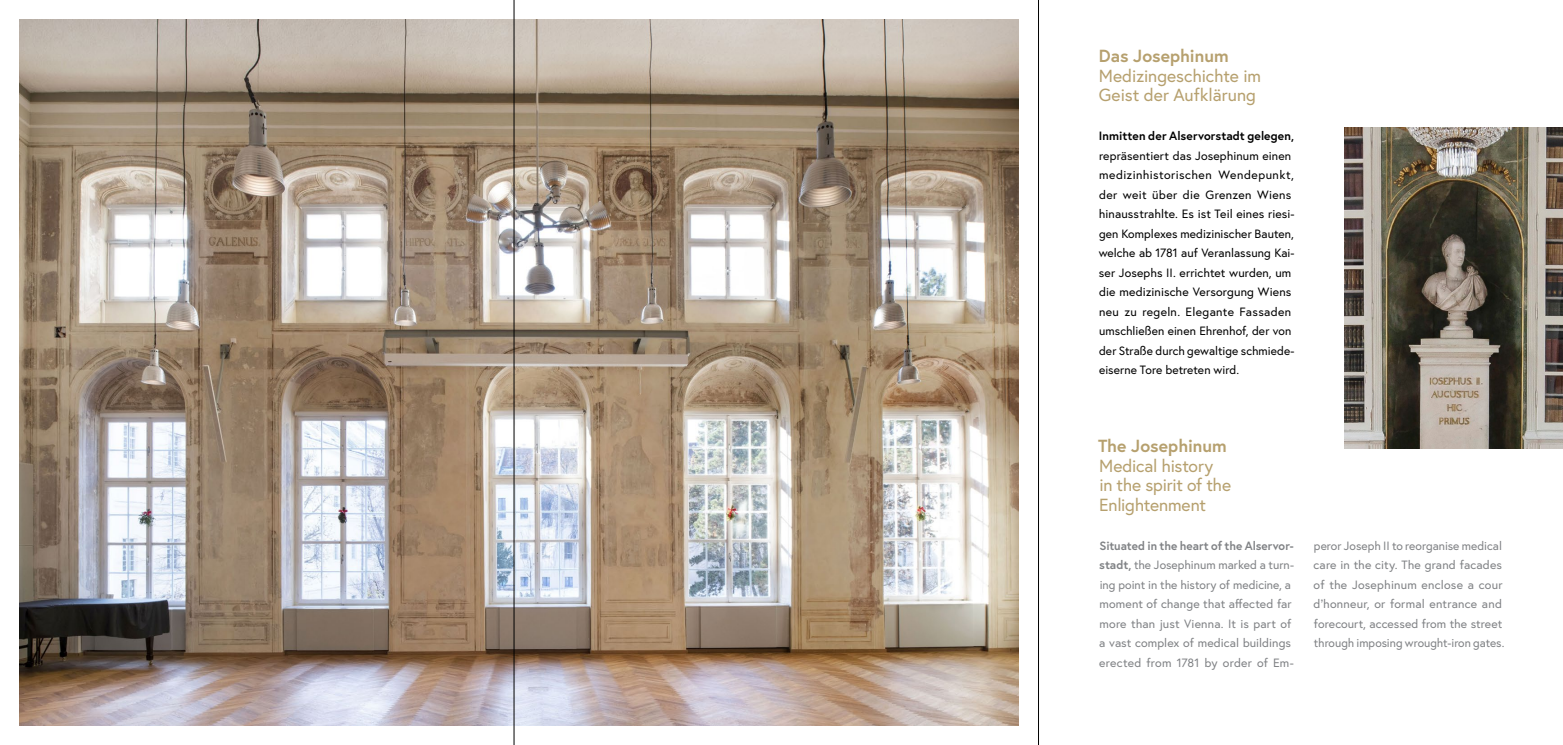
<style>
.page{position:relative;width:1563px;height:745px;background:#fff}
.page>*{position:absolute;margin:0;border:0;box-sizing:border-box;transform-origin:0 0}
.t1{font:17.5px/19.5px "Europa Austria";letter-spacing:-.005em;color:#b6a06e}
.t2{font:700 17.5px "Europa Austria";color:#b6a06e}
.t3{font:12px/19.5px "Europa Austria";letter-spacing:.005em;color:#808285}
.t4{font:12px/19.5px "Europa Austria";letter-spacing:.01em;color:#000}
.t5{font:700 12px "Europa Austria";letter-spacing:.01em;color:#000}
.s1{font-weight:700}
</style>
<div class="page">
<img style="left:19px;top:19px;width:1000px;height:706px">
<img style="left:1344px;top:128px;width:219px;height:320px">
<hr style="left:514px;top:0;width:1px;height:744px;background:#000">
<hr style="left:1038px;top:0;width:1px;height:744px;background:#000">
<h1 class="t2" style="left:1099px;top:44px;width:131px">Das Josephinum</h1>
<h1 class="t1" style="left:1098px;top:65px;width:164px">Medizingeschichte im<br>Geist der Aufklärung</h1>
<p class="t5" style="left:1099px;top:128px;width:196px">Inmitten der Alservorstadt gelegen,</p>
<p class="t4" style="left:1098px;top:145px;width:197px">repräsentiert das Josephinum einen medizinhistorischen Wendepunkt, der weit über die Grenzen Wiens hinausstrahlte. Es ist Teil eines riesi&shy;gen Komplexes medizinischer Bauten, welche ab 1781 auf Veranlassung Kai&shy;ser Josephs II. errichtet wurden, um die medizinische Versorgung Wiens neu zu regeln. Elegante Fassaden umschließen einen Ehrenhof, der von der Straße durch gewaltige schmiede&shy;eiserne Tore betreten wird.</p>
<h1 class="t2" style="left:1098px;top:434px;width:130px">The Josephinum</h1>
<h1 class="t1" style="left:1099px;top:455px;width:133px">Medical history<br>in the spirit of the<br>Enlightenment</h1>
<p class="t3" style="left:1099px;top:535px;width:196px"><span class="s1">Situated in the heart of the Alservor&shy;stadt,</span> the Josephinum marked a turn&shy;ing point in the history of medicine, a moment of change that affected far more than just Vienna. It is part of a vast complex of medical buildings erected from 1781 by order of Em-</p>
<p class="t3" style="left:1313px;top:535px;width:192px">peror Joseph II to reorganise medical care in the city. The grand facades of the Josephinum enclose a cour d’honneur, or formal entrance and forecourt, accessed from the street through imposing wrought-iron gates.</p>
</div>
